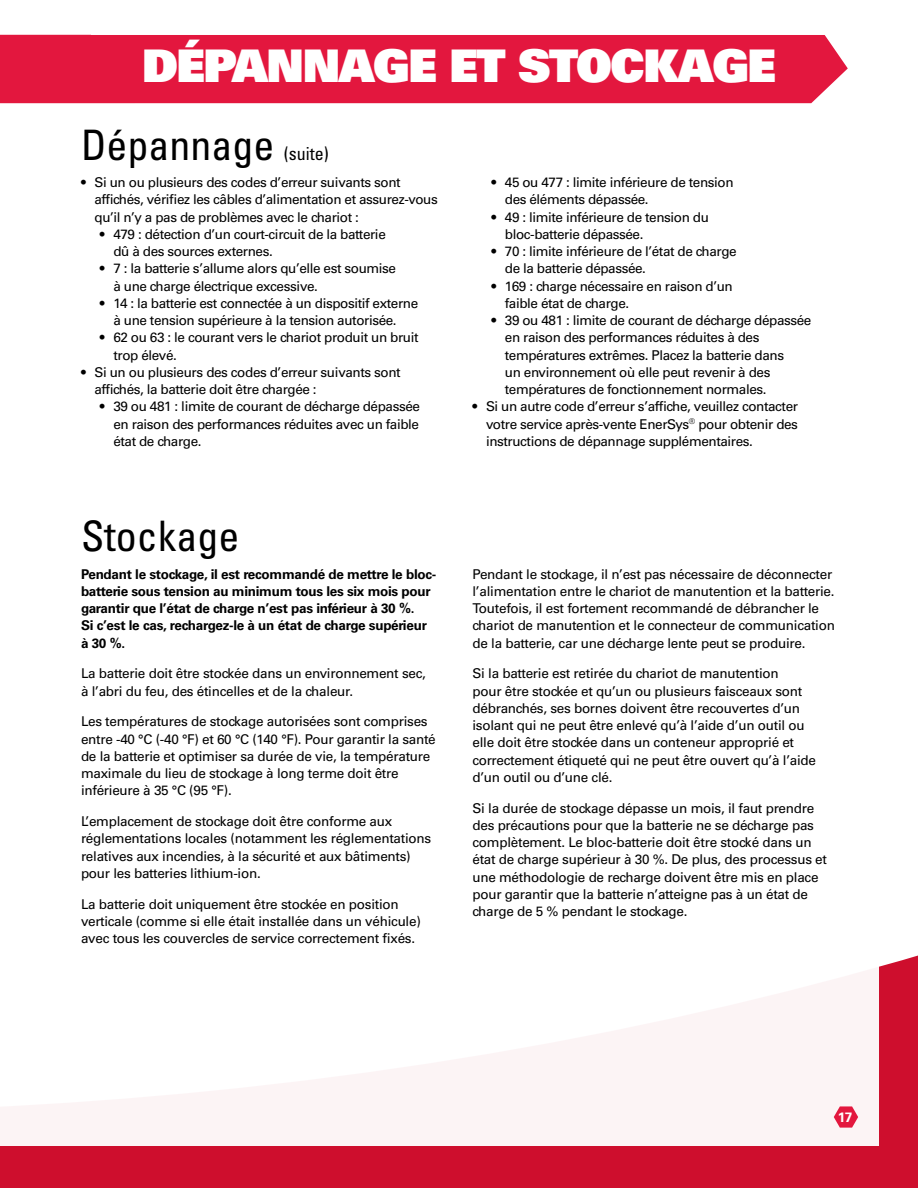
<style>
.page{position:relative;width:918px;height:1188px;background:#fff}
.page>*{position:absolute;margin:0;border:0;box-sizing:border-box;transform-origin:0 0}
.t1{font:45px "Univers LT Std X Black";letter-spacing:-.03em;color:#fff}
.Labels{font:condensed 42px "Univers LT Std";color:#000}
.Labels-2{font:condensed 18px "Univers LT Std";color:#000}
.Labels-3{font:13.5px/17.2px "Univers LT Std";letter-spacing:-.02em;color:#000}
.Labels-4{font:700 13.5px/17.2px "Univers LT Std";letter-spacing:-.02em;color:#000}
.t2{font:700 13.5px "Univers LT Std";color:#fff}
</style>
<div class="page">
<div style="left:0;top:955px;width:918px;height:233px;background:#ce0e2d"></div>
<div style="left:0;top:857px;width:879px;height:289px;background:#fff"></div>
<div style="left:135px;top:35px;width:713px;height:68px;background:#e3173e"></div>
<div style="left:0;top:35px;width:135px;height:68px;background:#e3173e"></div>
<svg style="left:834px;top:1106px;width:24px;height:22px"></svg>
<p class="t1" style="left:142px;top:36px;width:635px">DÉPANNAGE ET STOCKAGE</p>
<p class="Labels" style="left:81px;top:118px;width:195px">Dépannage</p>
<p class="Labels-2" style="left:284px;top:142px;width:46px">(suite)</p>
<p class="Labels-3" style="left:94px;top:174px;width:345px;text-indent:-14px">• Si un ou plusieurs des codes d’erreur suivants sont affichés, vérifiez les câbles d’alimentation et assurez-vous qu’il n’y a pas de problèmes avec le chariot :</p>
<p class="Labels-3" style="left:113px;top:226px;width:274px;text-indent:-14px">• 479 : détection d’un court-circuit de la batterie dû à des sources externes.</p>
<p class="Labels-3" style="left:113px;top:260px;width:284px;text-indent:-14px">• 7 : la batterie s’allume alors qu’elle est soumise à une charge électrique excessive.</p>
<p class="Labels-3" style="left:100px;top:295px;width:320px;text-align:center">• 14 : la batterie est connectée à un dispositif externe à une tension supérieure à la tension autorisée.</p>
<p class="Labels-3" style="left:113px;top:329px;width:307px;text-indent:-14px">• 62 ou 63 : le courant vers le chariot produit un bruit trop élevé.</p>
<p class="Labels-3" style="left:94px;top:364px;width:308px;text-indent:-14px">• Si un ou plusieurs des codes d’erreur suivants sont affichés, la batterie doit être chargée :</p>
<p class="Labels-3" style="left:113px;top:398px;width:308px;text-align:justify;text-indent:-14px">• 39 ou 481 : limite de courant de décharge dépassée en raison des performances réduites avec un faible état de charge.</p>
<p class="Labels" style="left:81px;top:509px;width:160px">Stockage</p>
<p class="Labels-4" style="left:81px;top:565px;width:357px">Pendant le stockage, il est recommandé de mettre le bloc&shy;batterie sous tension au minimum tous les six mois pour garantir que l’état de charge n’est pas inférieur à 30 %.<br>Si c’est le cas, rechargez-le à un état de charge supérieur à 30 %.</p>
<p class="Labels-3" style="left:81px;top:665px;width:346px">La batterie doit être stockée dans un environnement sec, à l’abri du feu, des étincelles et de la chaleur.</p>
<p class="Labels-3" style="left:81px;top:713px;width:356px">Les températures de stockage autorisées sont comprises entre -40 °C (-40 °F) et 60 °C (140 °F). Pour garantir la santé de la batterie et optimiser sa durée de vie, la température maximale du lieu de stockage à long terme doit être inférieure à 35 °C (95 °F).</p>
<p class="Labels-3" style="left:81px;top:813px;width:352px">L’emplacement de stockage doit être conforme aux réglementations locales (notamment les réglementations relatives aux incendies, à la sécurité et aux bâtiments) pour les batteries lithium-ion.</p>
<p class="Labels-3" style="left:81px;top:895px;width:341px">La batterie doit uniquement être stockée en position verticale (comme si elle était installée dans un véhicule) avec tous les couvercles de service correctement fixés.</p>
<p class="Labels-3" style="left:505px;top:174px;width:230px;text-indent:-14px">• 45 ou 477 : limite inférieure de tension des éléments dépassée.</p>
<p class="Labels-3" style="left:505px;top:208px;width:206px;text-indent:-14px">• 49 : limite inférieure de tension du bloc-batterie dépassée.</p>
<p class="Labels-3" style="left:505px;top:243px;width:233px;text-indent:-14px">• 70 : limite inférieure de l’état de charge de la batterie dépassée.</p>
<p class="Labels-3" style="left:505px;top:277px;width:229px;text-indent:-14px">• 169 : charge nécessaire en raison d’un faible état de charge.</p>
<p class="Labels-3" style="left:505px;top:312px;width:308px;text-indent:-14px">• 39 ou 481 : limite de courant de décharge dépassée en raison des performances réduites à des températures extrêmes. Placez la batterie dans<br>un environnement où elle peut revenir à des températures de fonctionnement normales.</p>
<p class="Labels-3" style="left:486px;top:398px;width:314px;text-align:justify;text-indent:-14px">• Si un autre code d’erreur s’affiche, veuillez contacter votre service après-vente EnerSys<sup>®</sup> pour obtenir des instructions de dépannage supplémentaires.</p>
<p class="Labels-3" style="left:472px;top:565px;width:364px">Pendant le stockage, il n’est pas nécessaire de déconnecter l’alimentation entre le chariot de manutention et la batterie.<br>Toutefois, il est fortement recommandé de débrancher le chariot de manutention et le connecteur de communication de la batterie, car une décharge lente peut se produire.</p>
<p class="Labels-3" style="left:472px;top:665px;width:345px">Si la batterie est retirée du chariot de manutention<br>pour être stockée et qu’un ou plusieurs faisceaux sont débranchés, ses bornes doivent être recouvertes d’un isolant qui ne peut être enlevé qu’à l’aide d’un outil ou elle doit être stockée dans un conteneur approprié et correctement étiqueté qui ne peut être ouvert qu’à l’aide d’un outil ou d’une clé.</p>
<p class="Labels-3" style="left:472px;top:799px;width:356px">Si la durée de stockage dépasse un mois, il faut prendre des précautions pour que la batterie ne se décharge pas complètement. Le bloc-batterie doit être stocké dans un état de charge supérieur à 30 %. De plus, des processus et une méthodologie de recharge doivent être mis en place pour garantir que la batterie n’atteigne pas à un état de charge de 5 % pendant le stockage.</p>
<p class="t2" style="left:838px;top:1109px;width:16px">17</p>
</div>
